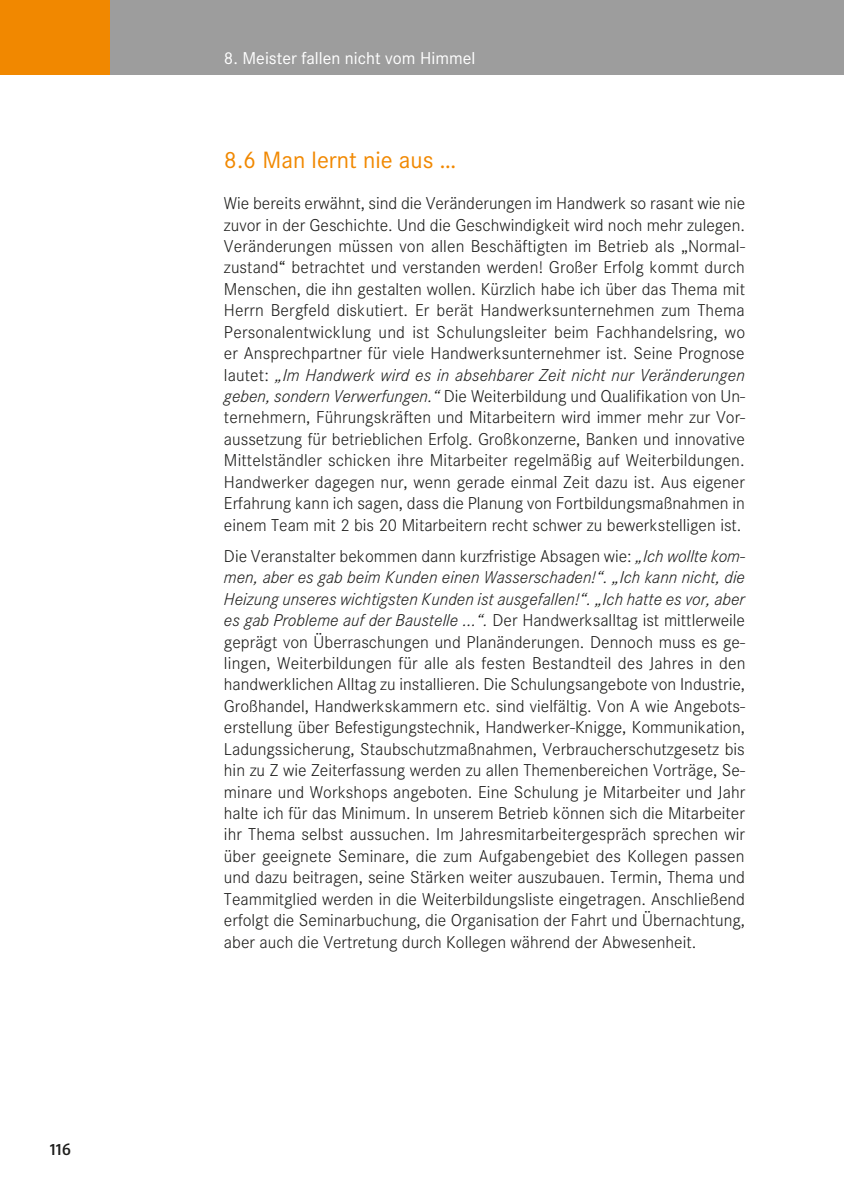
<style>
.page{position:relative;width:844px;height:1191px;background:#fff}
.page>*{position:absolute;margin:0;border:0;box-sizing:border-box;transform-origin:0 0}
.t1{font:24.5px "Corporate S";color:#f18800}
.t2{font:300 17.85px/21.3px "Corporate S";color:#1d1d1b;text-align:justify}
.t3{font:17.85px "Corporate S";color:#fff}
.t4{font:16.62px "Fago No Med Lf";color:#1d1d1b}
.s1{font-style:italic}
</style>
<div class="page">
<div style="left:110px;top:0;width:734px;height:75px;background:#9d9d9d"></div>
<div style="left:0;top:0;width:110px;height:75px;background:#f18800"></div>
<p class="t4" style="left:50px;top:1140px;width:22px">116</p>
<p class="t3" style="left:224px;top:48px;width:253px">8. Meister fallen nicht vom Himmel</p>
<h1 class="t1" style="left:224px;top:146px;width:234px">8.6 Man lernt nie aus …</h1>
<p class="t2" style="left:224px;top:193px;width:523px">Wie bereits erwähnt, sind die Veränderungen im Handwerk so rasant wie nie zuvor in der Geschichte. Und die Geschwindigkeit wird noch mehr zulegen.<br>Veränderungen müssen von allen Beschäftigten im Betrieb als „Normal&shy;zustand“ betrachtet und verstanden werden! Großer Erfolg kommt durch Menschen, die ihn gestalten wollen. Kürzlich habe ich über das Thema mit Herrn Bergfeld diskutiert. Er berät Handwerksunternehmen zum Thema Personalentwicklung und ist Schulungsleiter beim Fachhandelsring, wo er Ansprechpartner für viele Handwerksunternehmer ist. Seine Prognose lautet: <span class="s1">„Im Handwerk wird es in absehbarer Zeit nicht nur Veränderungen geben, sondern Verwerfungen.“</span> Die Weiterbildung und Qualifikation von Un&shy;ternehmern, Führungskräften und Mitarbeitern wird immer mehr zur Vor&shy;aussetzung für betrieblichen Erfolg. Großkonzerne, Banken und innovative Mittelständler schicken ihre Mitarbeiter regelmäßig auf Weiterbildungen.<br>Handwerker dagegen nur, wenn gerade einmal Zeit dazu ist. Aus eigener Erfahrung kann ich sagen, dass die Planung von Fortbildungsmaßnahmen in einem Team mit 2 bis 20 Mitarbeitern recht schwer zu bewerkstelligen ist.</p>
<p class="t2" style="left:224px;top:545px;width:523px">Die Veranstalter bekommen dann kurzfristige Absagen wie: <span class="s1">„Ich wollte kom&shy;men, aber es gab beim Kunden einen Wasserschaden!“. „Ich kann nicht, die Heizung unseres wichtigsten Kunden ist ausgefallen!“. „Ich hatte es vor, aber es gab Probleme auf der Baustelle …“.</span> Der Handwerksalltag ist mittlerweile geprägt von Überraschungen und Planänderungen. Dennoch muss es ge&shy;lingen, Weiterbildungen für alle als festen Bestandteil des Jahres in den handwerklichen Alltag zu installieren. Die Schulungsangebote von Industrie, Großhandel, Handwerkskammern etc. sind vielfältig. Von A wie Angebots&shy;erstellung über Befestigungstechnik, Handwerker-Knigge, Kommunikation, Ladungssicherung, Staubschutzmaßnahmen, Verbraucherschutzgesetz bis hin zu Z wie Zeiterfassung werden zu allen Themenbereichen Vorträge, Se&shy;minare und Workshops angeboten. Eine Schulung je Mitarbeiter und Jahr halte ich für das Minimum. In unserem Betrieb können sich die Mitarbeiter ihr Thema selbst aussuchen. Im Jahresmitarbeitergespräch sprechen wir über geeignete Seminare, die zum Aufgabengebiet des Kollegen passen und dazu beitragen, seine Stärken weiter auszubauen. Termin, Thema und Teammitglied werden in die Weiterbildungsliste eingetragen. Anschließend erfolgt die Seminarbuchung, die Organisation der Fahrt und Übernachtung, aber auch die Vertretung durch Kollegen während der Abwesenheit.</p>
</div>
